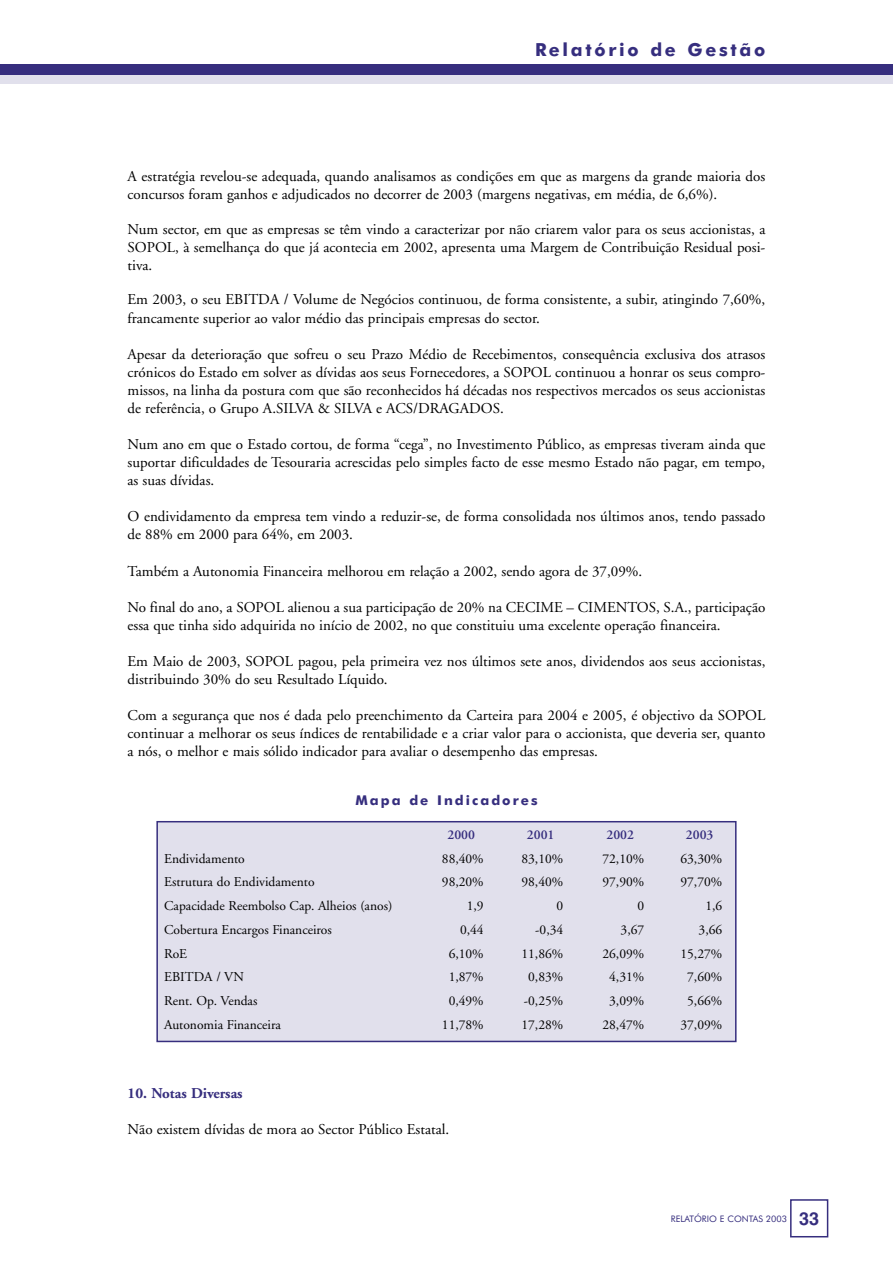
<style>
.page{position:relative;width:893px;height:1263px;background:#fff}
.page>*{position:absolute;margin:0;border:0;box-sizing:border-box;transform-origin:0 0}
.t1{font:700 18px "Futura BT";letter-spacing:.15em;color:#362e7e}
.t2{font:15px/18px "Adobe Garamond";color:#000}
.t3{font:700 15px "Adobe Garamond";color:#362e7e}
.t4{font:13.5px "Adobe Garamond";color:#000}
.t5{font:700 13.5px "Futura BT";letter-spacing:.15em;color:#362e7e}
.t6{font:600 13.5px "Adobe Garamond";color:#362e7e}
.t7{font:9px "Futura BT";color:#362e7e}
.s1{font-family:"Helvetica";font-weight:700;font-size:18px}
</style>
<div class="page">
<div style="left:0;top:74px;width:893px;height:10px;background:#e1e0ec"></div>
<div style="left:0;top:64px;width:893px;height:10px;background:#362e7e"></div>
<div style="left:790px;top:1199px;width:38px;height:38px;border:2px solid #362e7e"></div>
<div style="left:157px;top:822px;width:579px;height:219px;background:#e1e0ec"></div>
<div style="left:156px;top:821px;width:581px;height:221px;border:2px solid #362e7e"></div>
<p class="t1" style="left:535px;top:39px;width:232px">Relatório de Gestão</p>
<p class="t2" style="left:128px;top:168px;width:639px">A estratégia revelou-se adequada, quando analisamos as condições em que as margens da grande maioria dos concursos foram ganhos e adjudicados no decorrer de 2003 (margens negativas, em média, de 6,6%).</p>
<p class="t2" style="left:128px;top:220px;width:639px;text-align:justify">Num sector, em que as empresas se têm vindo a caracterizar por não criarem valor para os seus accionistas, a SOPOL, à semelhança do que já acontecia em 2002, apresenta uma Margem de Contribuição Residual posi&shy;tiva.</p>
<p class="t2" style="left:128px;top:291px;width:639px">Em 2003, o seu EBITDA / Volume de Negócios continuou, de forma consistente, a subir, atingindo 7,60%, francamente superior ao valor médio das principais empresas do sector.</p>
<p class="t2" style="left:128px;top:345px;width:639px;text-align:justify">Apesar da deterioração que sofreu o seu Prazo Médio de Recebimentos, consequência exclusiva dos atrasos crónicos do Estado em solver as dívidas aos seus Fornecedores, a SOPOL continuou a honrar os seus compro&shy;missos, na linha da postura com que são reconhecidos há décadas nos respectivos mercados os seus accionistas de referência, o Grupo A.SILVA &amp; SILVA e ACS/DRAGADOS.</p>
<p class="t2" style="left:128px;top:436px;width:639px;text-align:justify">Num ano em que o Estado cortou, de forma “cega”, no Investimento Público, as empresas tiveram ainda que suportar dificuldades de Tesouraria acrescidas pelo simples facto de esse mesmo Estado não pagar, em tempo, as suas dívidas.</p>
<p class="t2" style="left:128px;top:508px;width:639px">O endividamento da empresa tem vindo a reduzir-se, de forma consolidada nos últimos anos, tendo passado de 88% em 2000 para 64%, em 2003.</p>
<p class="t2" style="left:128px;top:562px;width:516px">Também a Autonomia Financeira melhorou em relação a 2002, sendo agora de 37,09%.</p>
<p class="t2" style="left:128px;top:598px;width:639px">No final do ano, a SOPOL alienou a sua participação de 20% na CECIME – CIMENTOS, S.A., participação essa que tinha sido adquirida no início de 2002, no que constituiu uma excelente operação financeira.</p>
<p class="t2" style="left:128px;top:653px;width:639px">Em Maio de 2003, SOPOL pagou, pela primeira vez nos últimos sete anos, dividendos aos seus accionistas, distribuindo 30% do seu Resultado Líquido.</p>
<p class="t2" style="left:128px;top:707px;width:639px;text-align:justify">Com a segurança que nos é dada pelo preenchimento da Carteira para 2004 e 2005, é objectivo da SOPOL continuar a melhorar os seus índices de rentabilidade e a criar valor para o accionista, que deveria ser, quanto a nós, o melhor e mais sólido indicador para avaliar o desempenho das empresas.</p>
<p class="t5" style="left:355px;top:791px;width:184px">Mapa de Indicadores</p>
<p class="t6" style="left:447px;top:827px;width:29px">2000</p>
<p class="t6" style="left:527px;top:827px;width:29px">2001</p>
<p class="t6" style="left:606px;top:827px;width:29px">2002</p>
<p class="t6" style="left:686px;top:827px;width:29px">2003</p>
<p class="t4" style="left:164px;top:851px;width:82px">Endividamento</p>
<p class="t4" style="left:442px;top:851px;width:43px">88,40%</p>
<p class="t4" style="left:521px;top:851px;width:43px">83,10%</p>
<p class="t4" style="left:602px;top:851px;width:43px">72,10%</p>
<p class="t4" style="left:680px;top:851px;width:43px">63,30%</p>
<p class="t4" style="left:164px;top:875px;width:152px">Estrutura do Endividamento</p>
<p class="t4" style="left:442px;top:875px;width:43px">98,20%</p>
<p class="t4" style="left:521px;top:875px;width:43px">98,40%</p>
<p class="t4" style="left:602px;top:875px;width:43px">97,90%</p>
<p class="t4" style="left:680px;top:875px;width:43px">97,70%</p>
<p class="t4" style="left:164px;top:898px;width:230px">Capacidade Reembolso Cap. Alheios (anos)</p>
<p class="t4" style="left:467px;top:898px;width:18px">1,9</p>
<p class="t4" style="left:556px;top:898px;width:8px">0</p>
<p class="t4" style="left:637px;top:898px;width:8px">0</p>
<p class="t4" style="left:705px;top:898px;width:18px">1,6</p>
<p class="t4" style="left:164px;top:922px;width:169px">Cobertura Encargos Financeiros</p>
<p class="t4" style="left:460px;top:922px;width:25px">0,44</p>
<p class="t4" style="left:535px;top:922px;width:29px">-0,34</p>
<p class="t4" style="left:621px;top:922px;width:25px">3,67</p>
<p class="t4" style="left:699px;top:922px;width:25px">3,66</p>
<p class="t4" style="left:164px;top:946px;width:24px">RoE</p>
<p class="t4" style="left:449px;top:946px;width:37px">6,10%</p>
<p class="t4" style="left:521px;top:946px;width:43px">11,86%</p>
<p class="t4" style="left:602px;top:946px;width:43px">26,09%</p>
<p class="t4" style="left:680px;top:946px;width:43px">15,27%</p>
<p class="t4" style="left:164px;top:970px;width:81px">EBITDA / VN</p>
<p class="t4" style="left:449px;top:970px;width:37px">1,87%</p>
<p class="t4" style="left:528px;top:970px;width:37px">0,83%</p>
<p class="t4" style="left:609px;top:970px;width:37px">4,31%</p>
<p class="t4" style="left:687px;top:970px;width:37px">7,60%</p>
<p class="t4" style="left:164px;top:993px;width:95px">Rent. Op. Vendas</p>
<p class="t4" style="left:449px;top:993px;width:37px">0,49%</p>
<p class="t4" style="left:524px;top:993px;width:41px">-0,25%</p>
<p class="t4" style="left:609px;top:993px;width:37px">3,09%</p>
<p class="t4" style="left:687px;top:993px;width:37px">5,66%</p>
<p class="t4" style="left:164px;top:1017px;width:118px">Autonomia Financeira</p>
<p class="t4" style="left:442px;top:1017px;width:43px">11,78%</p>
<p class="t4" style="left:521px;top:1017px;width:43px">17,28%</p>
<p class="t4" style="left:602px;top:1017px;width:43px">28,47%</p>
<p class="t4" style="left:680px;top:1017px;width:43px">37,09%</p>
<p class="t3" style="left:128px;top:1085px;width:117px">10. Notas Diversas</p>
<p class="t2" style="left:128px;top:1121px;width:323px">Não existem dívidas de mora ao Sector Público Estatal.</p>
<p class="t7" style="left:671px;top:1213px;width:150px">RELATÓRIO E CONTAS 2003 <span class="s1">33</span></p>
</div>
